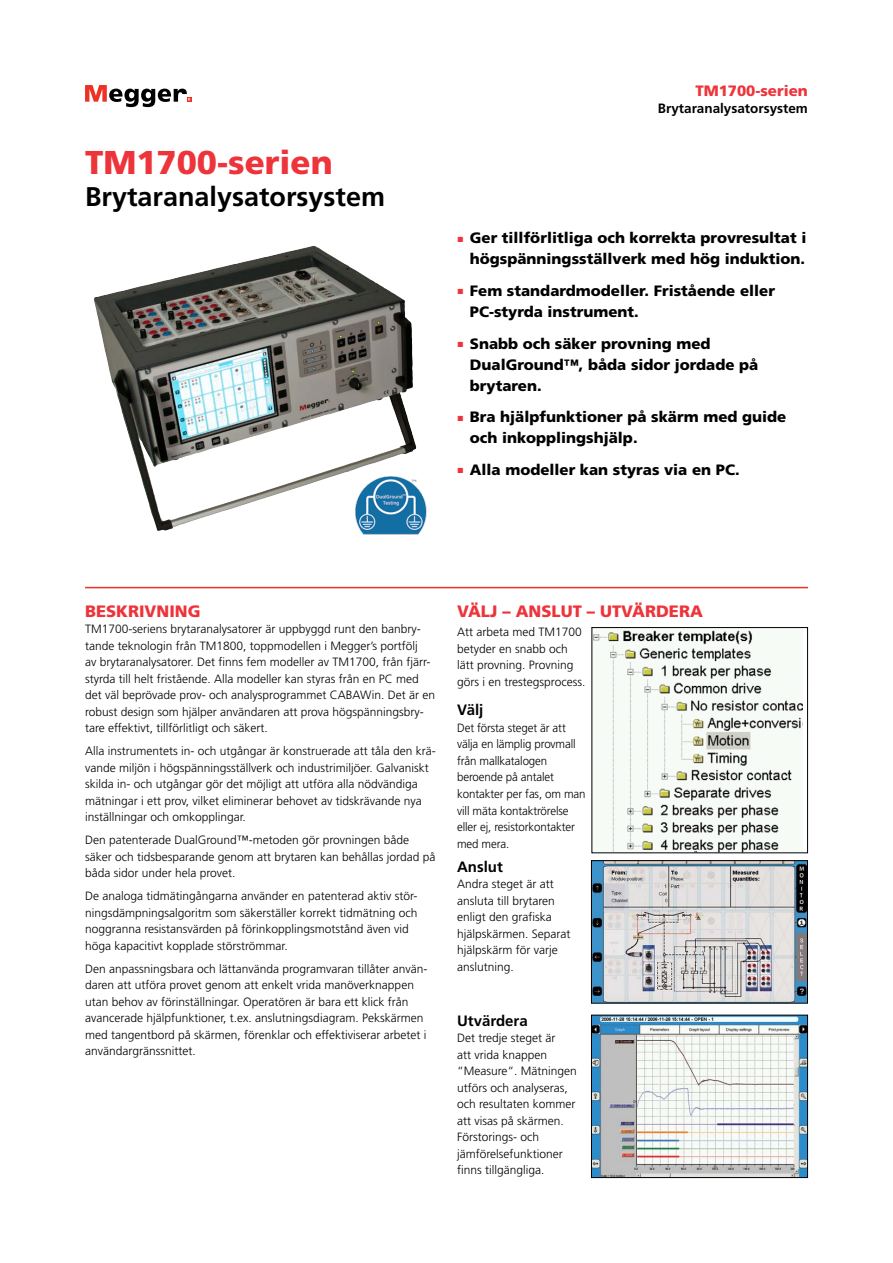
<style>
.page{position:relative;width:893px;height:1263px;background:#fff}
.page>*{position:absolute;margin:0;border:0;box-sizing:border-box;transform-origin:0 0}
.t1{font:900 33px "Frutiger LT Std";color:#ee343b}
.t2{font:700 27px "Frutiger LT Std";color:#000}
.t3{font:900 16.5px "Frutiger LT Std";color:#ee343b}
.t4{font:900 15px/21px "Frutiger LT Std";color:#000}
.t5{font:700 15px "Frutiger LT Std";color:#000}
.t6{font:900 15px "Frutiger LT Std";color:#ee343b}
.t7{font:700 13.5px "Frutiger LT Std";color:#000}
.t8{font:300 12px/16.5px "Frutiger LT Std";color:#000}
.t9{font:300 12px/16.5px "Frutiger LT Std";color:#000;scale:.96 1}
.s1{color:#ee343b}
</style>
<div class="page">
<svg style="left:85px;top:85px;width:106px;height:22px"></svg>
<hr style="left:85px;top:587px;width:723px;height:1px;background:#ee3124">
<img style="left:94px;top:246px;width:322px;height:285px">
<img style="left:353px;top:476px;width:74px;height:59px">
<img style="left:593px;top:630px;width:209px;height:221px">
<div style="left:591px;top:627px;width:217px;height:226px;border:1px solid #000"></div>
<img style="left:593px;top:1017px;width:213px;height:159px">
<div style="left:591px;top:1015px;width:217px;height:163px;border:1px solid #000"></div>
<img style="left:593px;top:862px;width:213px;height:139px">
<div style="left:591px;top:860px;width:217px;height:143px;border:1px solid #000"></div>
<h1 class="t1" style="left:85px;top:142px;width:249px">TM1700-serien</h1>
<h2 class="t2" style="left:85px;top:181px;width:302px">Brytaranalysatorsystem</h2>
<p class="t6" style="left:695px;top:82px;width:114px">TM1700-serien</p>
<p class="t7" style="left:658px;top:100px;width:152px">Brytaranalysatorsystem</p>
<p class="t4" style="left:457px;top:228px;width:351px;text-align:right"><span class="s1">▪</span> Ger tillförlitliga och korrekta provresultat i högspänningsställverk med hög induktion.</p>
<p class="t4" style="left:470px;top:280px;width:307px;text-indent:-13px"><span class="s1">▪</span> Fem standardmodeller. Fristående eller<br>PC-styrda instrument.</p>
<p class="t4" style="left:470px;top:333px;width:290px;text-indent:-13px"><span class="s1">▪</span> Snabb och säker provning med<br>DualGround™, båda sidor jordade på brytaren.</p>
<p class="t4" style="left:470px;top:406px;width:318px;text-indent:-13px"><span class="s1">▪</span> Bra hjälpfunktioner på skärm med guide och inkopplingshjälp.</p>
<p class="t4" style="left:457px;top:459px;width:284px"><span class="s1">▪</span> Alla modeller kan styras via en PC.</p>
<h3 class="t3" style="left:85px;top:601px;width:117px">BESKRIVNING</h3>
<p class="t8" style="left:85px;top:621px;width:351px">TM1700-seriens brytaranalysatorer är uppbyggd runt den banbry&shy;tande teknologin från TM1800, toppmodellen i Megger’s portfölj<br>av brytaranalysatorer. Det finns fem modeller av TM1700, från fjärr&shy;styrda till helt fristående. Alla modeller kan styras från en PC med det väl beprövade prov- och analysprogrammet CABAWin. Det är en robust design som hjälper användaren att prova högspänningsbry&shy;tare effektivt, tillförlitligt och säkert.</p>
<p class="t8" style="left:85px;top:743px;width:352px">Alla instrumentets in- och utgångar är konstruerade att tåla den krä&shy;vande miljön i högspänningsställverk och industrimiljöer. Galvaniskt skilda in- och utgångar gör det möjligt att utföra alla nödvändiga mätningar i ett prov, vilket eliminerar behovet av tidskrävande nya inställningar och omkopplingar.</p>
<p class="t8" style="left:85px;top:832px;width:352px">Den patenterade DualGround™-metoden gör provningen både säker och tidsbesparande genom att brytaren kan behållas jordad på båda sidor under hela provet.</p>
<p class="t8" style="left:85px;top:888px;width:334px">De analoga tidmätingångarna använder en patenterad aktiv stör&shy;ningsdämpningsalgoritm som säkerställer korrekt tidmätning och noggranna resistansvärden på förinkopplingsmotstånd även vid höga kapacitivt kopplade störströmmar.</p>
<p class="t8" style="left:85px;top:960px;width:344px">Den anpassningsbara och lättanvända programvaran tillåter använ&shy;daren att utföra provet genom att enkelt vrida manöverknappen utan behov av förinställningar. Operatören är bara ett klick från avancerade hjälpfunktioner, t.ex. anslutningsdiagram. Pekskärmen med tangentbord på skärmen, förenklar och effektiviserar arbetet i användargränssnittet.</p>
<h3 class="t3" style="left:457px;top:601px;width:247px">VÄLJ – ANSLUT – UTVÄRDERA</h3>
<p class="t8" style="left:457px;top:624px;width:130px">Att arbeta med TM1700 betyder en snabb och lätt provning. Provning görs i en trestegsprocess.</p>
<p class="t5" style="left:457px;top:701px;width:28px">Välj</p>
<p class="t9" style="left:457px;top:720px;width:135px">Det första steget är att välja en lämplig provmall från mallkatalogen beroende på antalet kontakter per fas, om man vill mäta kontaktrörelse eller ej, resistorkontakter med mera.</p>
<p class="t5" style="left:457px;top:857px;width:47px">Anslut</p>
<p class="t8" style="left:457px;top:876px;width:115px">Andra steget är att ansluta till brytaren enligt den grafiska hjälpskärmen. Separat hjälpskärm för varje anslutning.</p>
<p class="t5" style="left:457px;top:1012px;width:72px">Utvärdera</p>
<p class="t8" style="left:457px;top:1030px;width:121px">Det tredje steget är<br>att vrida knappen “Measure“. Mätningen utförs och analyseras, och resultaten kommer att visas på skärmen.<br>Förstorings- och jämförelsefunktioner finns tillgängliga.</p>
</div>
